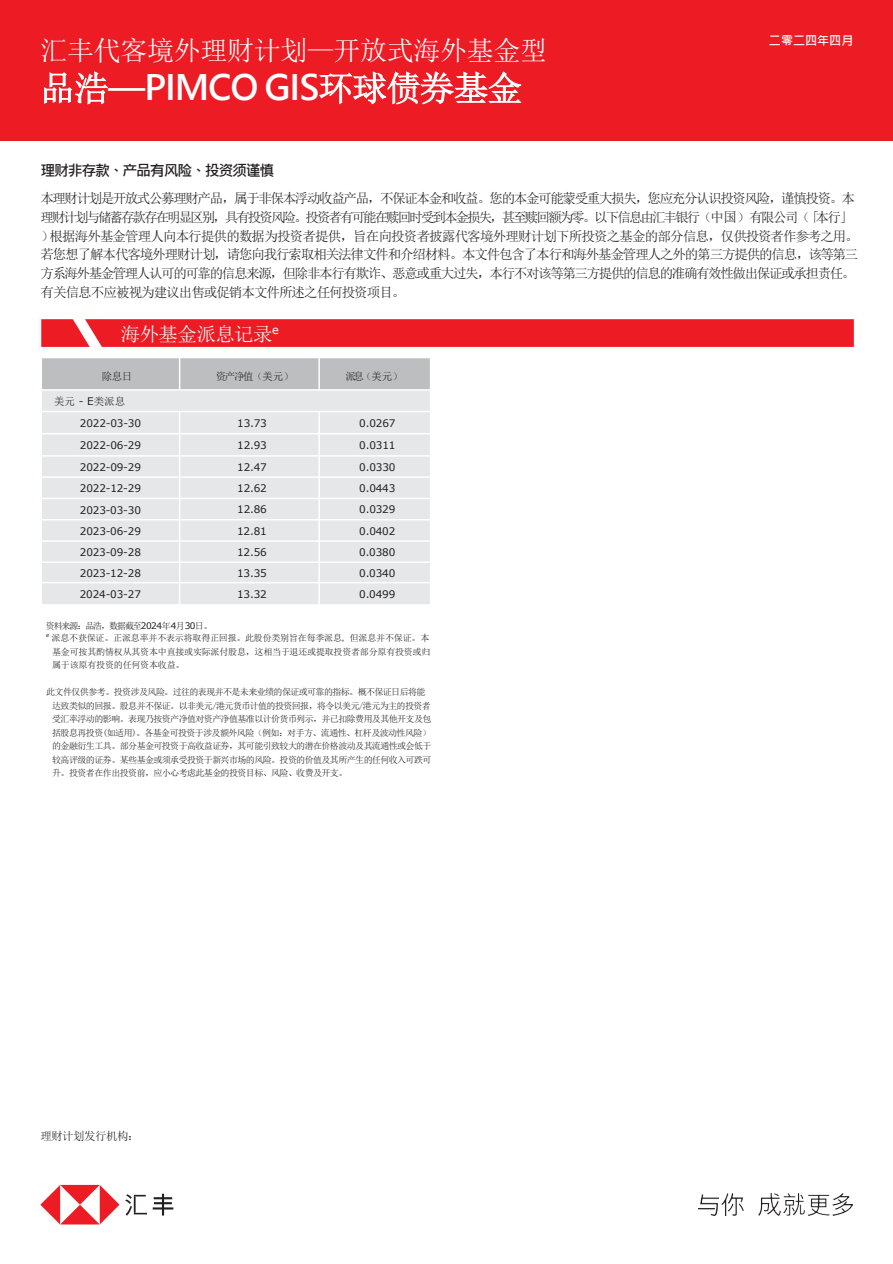
<style>
.page{position:relative;width:893px;height:1264px;background:#fff}
.page>*{position:absolute;margin:0;border:0;box-sizing:border-box;transform-origin:0 0}
.t1{font:700 34.5px "Microsoft Jheng Hei";letter-spacing:-.025em;color:#fff}
.t2{font:27px "Sim Sun";letter-spacing:-.015em;color:#fff}
.t3{font:19.5px "Sim Sun";letter-spacing:-.03em;color:#fff}
.t4{font:700 15px "Microsoft Jheng Hei";letter-spacing:-.085em;color:#231f20}
.t5{font:13.5px/18.8px "Sim Sun";letter-spacing:-.095em;color:#231f20}
.t6{font:700 12px "Microsoft Jheng Hei";color:#fff}
.t7{font:11.4px "Sim Sun";letter-spacing:-.03em;color:#231f20}
.t8{font:10.5px "Verdana";letter-spacing:-.015em;color:#231f20}
.t9{font:10.5px "Sim Sun";letter-spacing:-.035em;color:#231f20}
.t10{font:9px/13.5px "Sim Sun";letter-spacing:-.06em;color:#231f20;text-align:justify}
.t11{font:9px "Sim Sun";letter-spacing:-.12em;color:#231f20}
.s1{font-family:"Sim Sun";font-weight:400}
.s2{font-family:"Verdana"}
</style>
<div class="page">
<div style="left:0;top:0;width:892px;height:141px;background:#ed1c24"></div>
<svg style="left:40px;top:1184px;width:79px;height:40px"></svg>
<img style="left:125px;top:1194px;width:22px;height:20px">
<svg style="left:153px;top:1193px;width:20px;height:22px"></svg>
<img style="left:698px;top:1194px;width:20px;height:21px">
<img style="left:721px;top:1193px;width:22px;height:22px">
<img style="left:759px;top:1193px;width:21px;height:22px">
<img style="left:783px;top:1193px;width:46px;height:22px">
<img style="left:832px;top:1193px;width:20px;height:22px">
<svg style="left:41px;top:319px;width:812px;height:28px;background:#ed2129"></svg>
<div style="left:41px;top:357px;width:139px;height:33px;background:#bcbec0"></div>
<div style="left:180px;top:357px;width:139px;height:33px;background:#bcbec0"></div>
<div style="left:319px;top:357px;width:111px;height:33px;background:#bcbec0"></div>
<div style="left:41px;top:390px;width:389px;height:21px;background:#e6e7e8"></div>
<div style="left:41px;top:411px;width:139px;height:22px;background:#e6e7e8"></div>
<div style="left:180px;top:411px;width:139px;height:22px;background:#e6e7e8"></div>
<div style="left:319px;top:411px;width:111px;height:22px;background:#e6e7e8"></div>
<div style="left:41px;top:433px;width:139px;height:23px;background:#e6e7e8"></div>
<div style="left:180px;top:433px;width:139px;height:23px;background:#e6e7e8"></div>
<div style="left:319px;top:433px;width:111px;height:23px;background:#e6e7e8"></div>
<div style="left:41px;top:456px;width:139px;height:21px;background:#e6e7e8"></div>
<div style="left:180px;top:456px;width:139px;height:21px;background:#e6e7e8"></div>
<div style="left:319px;top:456px;width:111px;height:21px;background:#e6e7e8"></div>
<div style="left:41px;top:477px;width:139px;height:21px;background:#e6e7e8"></div>
<div style="left:180px;top:477px;width:139px;height:21px;background:#e6e7e8"></div>
<div style="left:319px;top:477px;width:111px;height:21px;background:#e6e7e8"></div>
<div style="left:41px;top:498px;width:139px;height:21px;background:#e6e7e8"></div>
<div style="left:180px;top:498px;width:139px;height:21px;background:#e6e7e8"></div>
<div style="left:319px;top:498px;width:111px;height:21px;background:#e6e7e8"></div>
<div style="left:41px;top:519px;width:139px;height:22px;background:#e6e7e8"></div>
<div style="left:180px;top:519px;width:139px;height:22px;background:#e6e7e8"></div>
<div style="left:319px;top:519px;width:111px;height:22px;background:#e6e7e8"></div>
<div style="left:41px;top:541px;width:139px;height:21px;background:#e6e7e8"></div>
<div style="left:180px;top:541px;width:139px;height:21px;background:#e6e7e8"></div>
<div style="left:319px;top:541px;width:111px;height:21px;background:#e6e7e8"></div>
<div style="left:41px;top:562px;width:139px;height:20px;background:#e6e7e8"></div>
<div style="left:180px;top:562px;width:139px;height:20px;background:#e6e7e8"></div>
<div style="left:319px;top:562px;width:111px;height:20px;background:#e6e7e8"></div>
<div style="left:41px;top:582px;width:139px;height:23px;background:#e6e7e8"></div>
<div style="left:180px;top:582px;width:139px;height:23px;background:#e6e7e8"></div>
<div style="left:319px;top:582px;width:111px;height:23px;background:#e6e7e8"></div>
<hr style="left:179px;top:357px;width:1px;height:33px;background:#fff">
<hr style="left:179px;top:410px;width:1px;height:195px;background:#fff">
<hr style="left:318px;top:357px;width:2px;height:33px;background:#fff">
<hr style="left:318px;top:410px;width:2px;height:195px;background:#fff">
<hr style="left:40px;top:389px;width:391px;height:1px;background:#fff">
<hr style="left:40px;top:410px;width:391px;height:2px;background:#fff">
<hr style="left:40px;top:433px;width:391px;height:1px;background:#fff">
<hr style="left:40px;top:455px;width:391px;height:1px;background:#fff">
<hr style="left:40px;top:476px;width:391px;height:2px;background:#fff">
<hr style="left:40px;top:497px;width:391px;height:2px;background:#fff">
<hr style="left:40px;top:519px;width:391px;height:1px;background:#fff">
<hr style="left:40px;top:540px;width:391px;height:1px;background:#fff">
<hr style="left:40px;top:561px;width:391px;height:2px;background:#fff">
<hr style="left:40px;top:581px;width:391px;height:2px;background:#fff">
<hr style="left:40px;top:357px;width:2px;height:248px;background:#fff">
<hr style="left:40px;top:357px;width:391px;height:1px;background:#fff">
<hr style="left:40px;top:604px;width:391px;height:1px;background:#fff">
<p class="t2" style="left:40px;top:37px;width:508px">汇丰代客境外理财计划—开放式海外基金型</p>
<h2 class="t1" style="left:40px;top:66px;width:483px"><span class="s1">品浩</span>—PIMCO GIS<span class="s1">环球债券基金</span></h2>
<p class="t6" style="left:768px;top:33px;width:86px">二零二四年四月</p>
<p class="t4" style="left:40px;top:161px;width:235px">理财非存款、产品有风险、投资须谨慎</p>
<p class="t5" style="left:40px;top:188px;width:819px">本理财计划是开放式公募理财产品，属于非保本浮动收益产品，不保证本金和收益。您的本金可能蒙受重大损失，您应充分认识投资风险，谨慎投资。本理财计划与储蓄存款存在明显区别，具有投资风险。投资者有可能在赎回时受到本金损失，甚至赎回额为零。以下信息由汇丰银行（中国）有限公司（「本行」）根据海外基金管理人向本行提供的数据为投资者提供，旨在向投资者披露代客境外理财计划下所投资之基金的部分信息，仅供投资者作参考之用。若您想了解本代客境外理财计划，请您向我行索取相关法律文件和介绍材料。本文件包含了本行和海外基金管理人之外的第三方提供的信息，该等第三方系海外基金管理人认可的可靠的信息来源，但除非本行有欺诈、恶意或重大过失，本行不对该等第三方提供的信息的准确有效性做出保证或承担责任。有关信息不应被视为建议出售或促销本文件所述之任何投资项目。</p>
<p class="t3" style="left:121px;top:324px;width:159px">海外基金派息记录<sup>e</sup></p>
<p class="t9" style="left:102px;top:371px;width:32px">除息日</p>
<p class="t9" style="left:216px;top:371px;width:79px">资产净值（美元）</p>
<p class="t9" style="left:345px;top:371px;width:58px">派息（美元）</p>
<p class="t9" style="left:54px;top:396px;width:73px">美元 <span class="s2">- E</span>类派息</p>
<p class="t8" style="left:80px;top:416px;width:63px">2022-03-30</p>
<p class="t8" style="left:237px;top:416px;width:31px">13.73</p>
<p class="t8" style="left:359px;top:416px;width:38px">0.0267</p>
<p class="t8" style="left:80px;top:438px;width:63px">2022-06-29</p>
<p class="t8" style="left:237px;top:438px;width:31px">12.93</p>
<p class="t8" style="left:359px;top:438px;width:38px">0.0311</p>
<p class="t8" style="left:80px;top:460px;width:63px">2022-09-29</p>
<p class="t8" style="left:237px;top:459px;width:31px">12.47</p>
<p class="t8" style="left:359px;top:459px;width:38px">0.0330</p>
<p class="t8" style="left:80px;top:481px;width:63px">2022-12-29</p>
<p class="t8" style="left:237px;top:481px;width:31px">12.62</p>
<p class="t8" style="left:359px;top:481px;width:38px">0.0443</p>
<p class="t8" style="left:80px;top:502px;width:63px">2023-03-30</p>
<p class="t8" style="left:237px;top:502px;width:31px">12.86</p>
<p class="t8" style="left:359px;top:502px;width:38px">0.0329</p>
<p class="t8" style="left:80px;top:523px;width:63px">2023-06-29</p>
<p class="t8" style="left:237px;top:523px;width:31px">12.81</p>
<p class="t8" style="left:359px;top:523px;width:38px">0.0402</p>
<p class="t8" style="left:80px;top:545px;width:63px">2023-09-28</p>
<p class="t8" style="left:237px;top:544px;width:31px">12.56</p>
<p class="t8" style="left:359px;top:544px;width:38px">0.0380</p>
<p class="t8" style="left:80px;top:565px;width:63px">2023-12-28</p>
<p class="t8" style="left:237px;top:565px;width:31px">13.35</p>
<p class="t8" style="left:359px;top:565px;width:38px">0.0340</p>
<p class="t8" style="left:80px;top:587px;width:63px">2024-03-27</p>
<p class="t8" style="left:237px;top:587px;width:31px">13.32</p>
<p class="t8" style="left:359px;top:587px;width:38px">0.0499</p>
<p class="t11" style="left:46px;top:621px;width:168px">资料来源：品浩，数据截至<span class="s2">2024</span>年<span class="s2">4</span>月<span class="s2">30</span>日。</p>
<p class="t10" style="left:52px;top:631px;width:380px;text-indent:-6px"><sup>e</sup> 派息不获保证。正派息率并不表示将取得正回报。此股份类别旨在每季派息, 但派息并不保证。本基金可按其酌情权从其资本中直接或实际派付股息，这相当于退还或提取投资者部分原有投资或归属于该原有投资的任何资本收益。</p>
<p class="t10" style="left:52px;top:685px;width:381px;text-align:left;text-indent:-6px">此文件仅供参考。投资涉及风险。过往的表现并不是未来业绩的保证或可靠的指标。概不保证日后将能达致类似的回报。股息并不保证。以非美元/港元货币计值的投资回报，将令以美元/港元为主的投资者受汇率浮动的影响。表现乃按资产净值对资产净值基准以计价货币列示，并已扣除费用及其他开支及包括股息再投资(如适用)。各基金可投资于涉及额外风险（例如：对手方、流通性、杠杆及波动性风险）的金融衍生工具。部分基金可投资于高收益证券，其可能引致较大的潜在价格波动及其流通性或会低于较高评级的证券。某些基金或须承受投资于新兴市场的风险。投资的价值及其所产生的任何收入可跌可升。投资者在作出投资前，应小心考虑此基金的投资目标、风险、收费及开支。</p>
<p class="t7" style="left:40px;top:1129px;width:100px">理财计划发行机构：</p>
</div>
